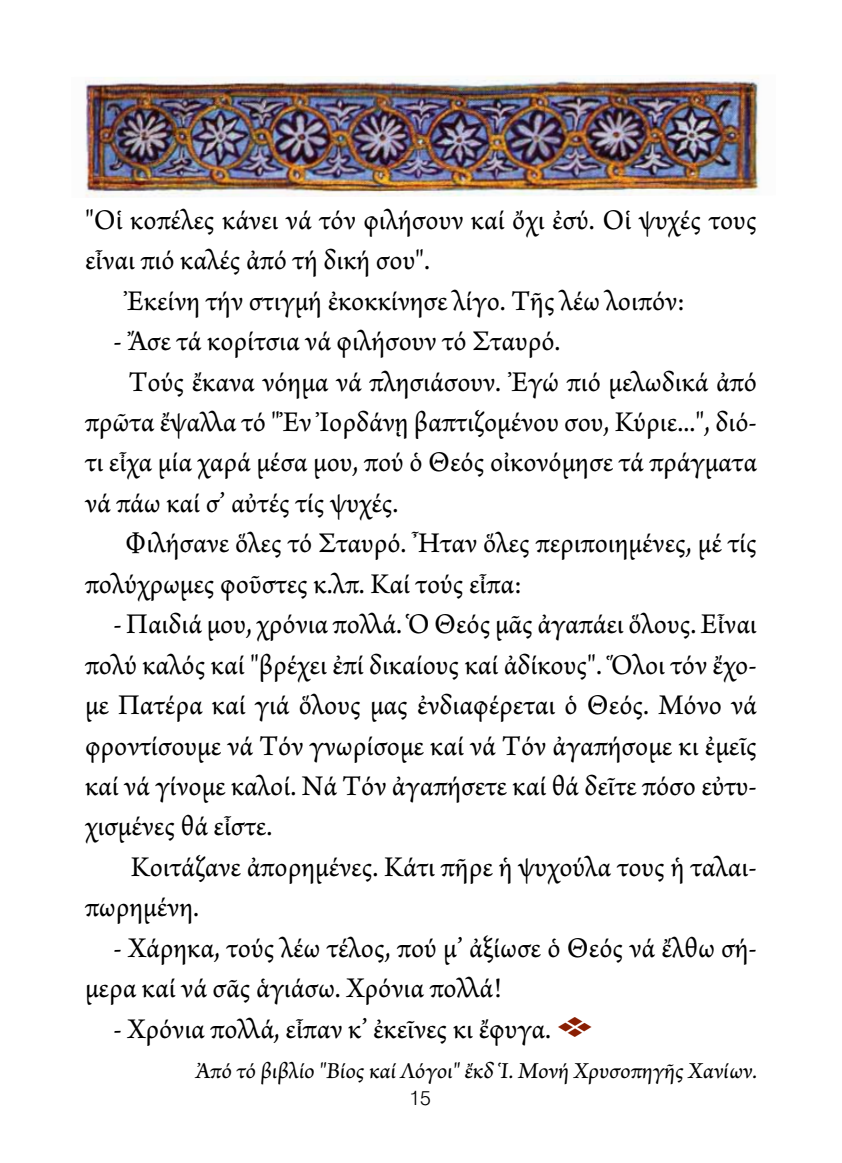
<style>
.page{position:relative;width:842px;height:1163px;background:#fff}
.page>*{position:absolute;margin:0;border:0;box-sizing:border-box;transform-origin:0 0}
.t1{font:30px/40.4px "Arno Pro";color:#000}
.t2{font:24px "Arno Pro";color:#000}
.t3{font:300 20px "UB Helvetica";color:#000}
.s1{font-family:"Type Embellishments One Let Plain";color:#8a1f03}
</style>
<div class="page">
<img style="left:85px;top:75px;width:675px;height:123px">
<p class="t1" style="left:85px;top:201px;width:673px">"Οἱ κοπέλες κάνει νά τόν φιλήσουν καί ὄχι ἐσύ. Οἱ ψυχές τους</p>
<p class="t1" style="left:85px;top:241px;width:347px">εἶναι πιό καλές ἀπό τή δική σου".</p>
<p class="t1" style="left:125px;top:282px;width:562px">Ἐκείνη τήν στιγμή ἐκοκκίνησε λίγο. Τῆς λέω λοιπόν:</p>
<p class="t1" style="left:113px;top:322px;width:449px">- Ἄσε τά κορίτσια νά φιλήσουν τό Σταυρό.</p>
<p class="t1" style="left:129px;top:363px;width:630px">Τούς ἔκανα νόημα νά πλησιάσουν. Ἐγώ πιό μελωδικά ἀπό</p>
<p class="t1" style="left:85px;top:403px;width:673px">πρῶτα ἔψαλλα τό "Ἐν Ἰορδάνῃ βαπτιζομένου σου, Κύριε...", διό-</p>
<p class="t1" style="left:85px;top:444px;width:673px">τι εἶχα μία χαρά μέσα μου, πού ὁ Θεός οἰκονόμησε τά πράγματα</p>
<p class="t1" style="left:85px;top:484px;width:315px">νά πάω καί σ’ αὐτές τίς ψυχές.</p>
<p class="t1" style="left:125px;top:524px;width:633px">Φιλήσανε ὅλες τό Σταυρό. Ἦταν ὅλες περιποιημένες, μέ τίς</p>
<p class="t1" style="left:85px;top:565px;width:438px">πολύχρωμες φοῦστες κ.λπ. Καί τούς εἶπα:</p>
<p class="t1" style="left:85px;top:605px;width:673px;text-align:justify;text-indent:28px">- Παιδιά μου, χρόνια πολλά. Ὁ Θεός μᾶς ἀγαπάει ὅλους. Εἶναι πολύ καλός καί "βρέχει ἐπί δικαίους καί ἀδίκους". Ὅλοι τόν ἔχο&shy;με Πατέρα καί γιά ὅλους μας ἐνδιαφέρεται ὁ Θεός. Μόνο νά φροντίσουμε νά Τόν γνωρίσομε καί νά Τόν ἀγαπήσομε κι ἐμεῖς καί νά γίνομε καλοί. Νά Τόν ἀγαπήσετε καί θά δεῖτε πόσο εὐτυ&shy;χισμένες θά εἶστε.</p>
<p class="t1" style="left:85px;top:848px;width:673px;text-indent:46px">Κοιτάζανε ἀπορημένες. Κάτι πῆρε ἡ ψυχούλα τους ἡ ταλαι&shy;πωρημένη.</p>
<p class="t1" style="left:85px;top:928px;width:673px;text-indent:28px">- Χάρηκα, τούς λέω τέλος, πού μ’ ἀξίωσε ὁ Θεός νά ἔλθω σή&shy;μερα καί νά σᾶς ἁγιάσω. Χρόνια πολλά!</p>
<p class="t1" style="left:113px;top:1009px;width:481px">- Χρόνια πολλά, εἶπαν κ’ ἐκεῖνες κι ἔφυγα. <span class="s1">E</span></p>
<p class="t2" style="left:195px;top:1056px;width:566px">Ἀπό τό βιβλίο "Βίος καί Λόγοι" ἔκδ Ἱ. Μονή Χρυσοπηγῆς Χανίων.</p>
<p class="t3" style="left:409px;top:1085px;width:23px">15</p>
</div>
